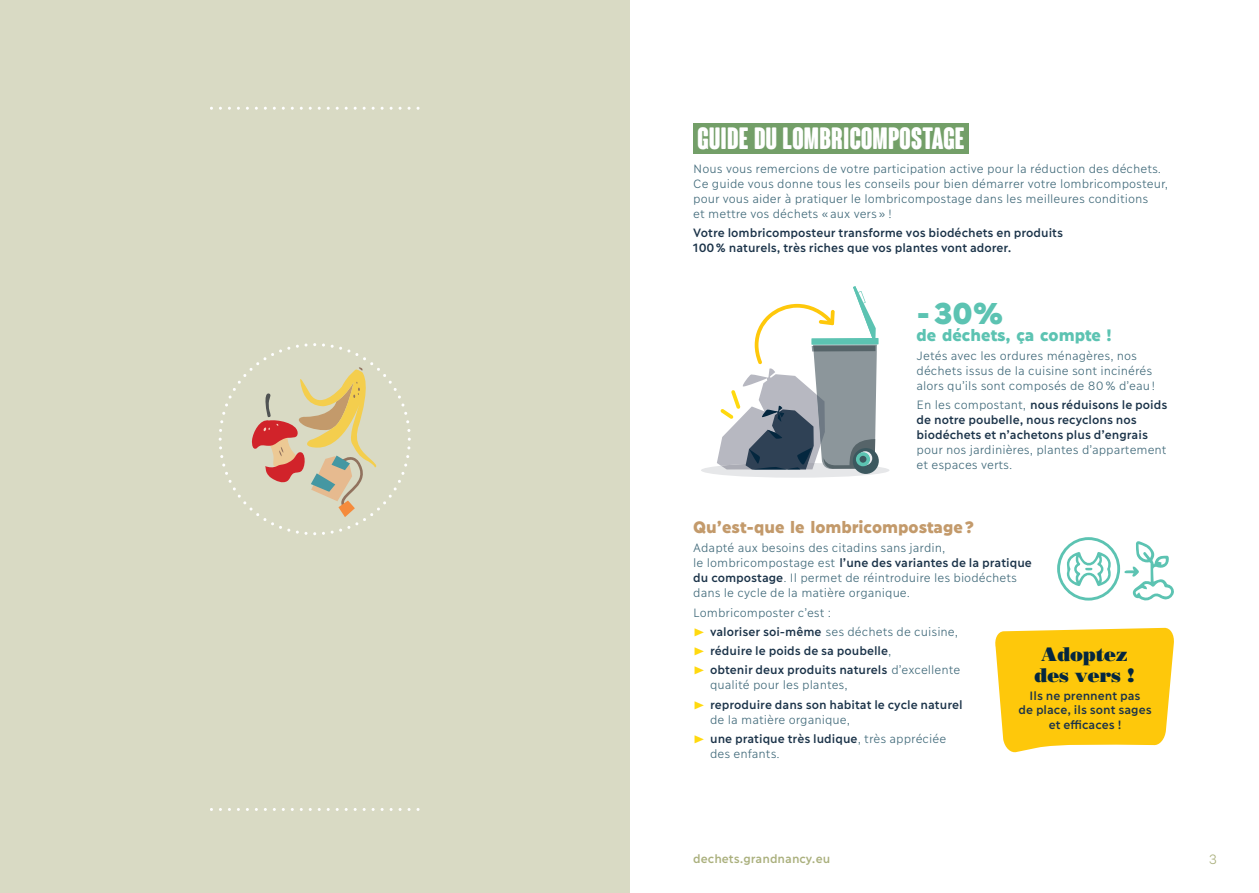
<style>
.page{position:relative;width:1259px;height:893px;background:#fff}
.page>*{position:absolute;margin:0;border:0;box-sizing:border-box;transform-origin:0 0}
.t1{font:700 condensed 30px "Coluna Rounded";letter-spacing:.01em;color:#fff}
.t2{font:900 30px "Ilisarniq";color:#5cc3b2}
.t3{font:19.5px/21px "Bodoni Std Poster";letter-spacing:-.01em;color:#04273f;text-align:center}
.t4{font:900 16.5px "Ilisarniq";color:#c39a6b}
.t5{font:900 16.5px "Ilisarniq";color:#5cc3b2}
.t6{font:300 13.5px "Ilisarniq";color:#aab07d}
.t7{font:300 12px/15px "Ilisarniq";color:#416a7a}
.t8{font:600 12px/15px "Ilisarniq";color:#1b3349}
.t9{font:600 12px "Ilisarniq";color:#aab07d}
.s1{font-weight:300;color:#416a7a}
.s2{font-weight:600;color:#1b3349}
</style>
<div class="page">
<div style="left:693px;top:123px;width:275px;height:30px;background:#739f68"></div>
<div style="left:701px;top:463px;width:188px;height:15px;background:#e6e7e9;border-radius:50%"></div>
<div style="left:811px;top:338px;width:67px;height:7px;background:#5cc3b2"></div>
<svg style="left:853px;top:448px;width:26px;height:26px"></svg>
<svg style="left:717px;top:286px;width:160px;height:184px"></svg>
<svg style="left:995px;top:628px;width:179px;height:125px;background:#fece26"></svg>
<svg style="left:1057px;top:537px;width:117px;height:64px"></svg>
<div style="left:0;top:0;width:629px;height:893px;background:#d9dac4"></div>
<svg style="left:210px;top:107px;width:209px;height:3px"></svg>
<svg style="left:210px;top:808px;width:209px;height:3px"></svg>
<svg style="left:219px;top:343px;width:192px;height:192px"></svg>
<h1 class="t1" style="left:697px;top:121px;width:268px">GUIDE DU LOMBRICOMPOSTAGE</h1>
<p class="t7" style="left:693px;top:162px;width:476px">Nous vous remercions de votre participation active pour la réduction des déchets.<br>Ce guide vous donne tous les conseils pour bien démarrer votre lombricomposteur, pour vous aider à pratiquer le lombricompostage dans les meilleures conditions<br>et mettre vos déchets « aux vers » !</p>
<p class="t8" style="left:693px;top:226px;width:371px">Votre lombricomposteur transforme vos biodéchets en produits<br>100 % naturels, très riches que vos plantes vont adorer.</p>
<h1 class="t2" style="left:916px;top:303px;width:88px">- 30%</h1>
<h3 class="t5" style="left:916px;top:329px;width:197px">de déchets, ça compte !</h3>
<p class="t7" style="left:916px;top:349px;width:240px">Jetés avec les ordures ménagères, nos déchets issus de la cuisine sont incinérés alors qu’ils sont composés de 80 % d’eau !</p>
<p class="t8" style="left:916px;top:399px;width:252px"><span class="s1">En les compostant,</span> nous réduisons le poids de notre poubelle, nous recyclons nos biodéchets et n’achetons plus d’engrais</p>
<p class="t7" style="left:916px;top:443px;width:252px">pour nos jardinières, plantes d’appartement et espaces verts.</p>
<h3 class="t4" style="left:693px;top:521px;width:282px">Qu’est-que le lombricompostage ?</h3>
<p class="t7" style="left:693px;top:541px;width:340px">Adapté aux besoins des citadins sans jardin,<br>le lombricompostage est <span class="s2">l’une des variantes de la pratique du compostage</span>. Il permet de réintroduire les biodéchets dans le cycle de la matière organique.</p>
<p class="t8" style="left:710px;top:604px;width:252px;line-height:19.2px;text-indent:-17px"><span class="s1">Lombricomposter c’est :<br></span>valoriser soi-même <span class="s1">ses déchets de cuisine, </span>réduire le poids de sa poubelle<span class="s1">,<br></span>obtenir deux produits naturels <span class="s1">d’excellente</span></p>
<p class="t7" style="left:710px;top:678px;width:139px">qualité pour les plantes,</p>
<p class="t8" style="left:710px;top:698px;width:254px">reproduire dans son habitat le cycle naturel</p>
<p class="t7" style="left:710px;top:710px;width:238px;line-height:19.2px">de la matière organique,<br><span class="s2">une pratique très ludique</span>, très appréciée</p>
<p class="t7" style="left:710px;top:747px;width:71px">des enfants.</p>
<h2 class="t3" style="left:1034px;top:645px;width:102px">Adoptez des vers !</h2>
<p class="t8" style="left:1018px;top:690px;width:135px;line-height:14.2px;text-align:center">Ils ne prennent pas<br>de place, ils sont sages et efficaces !</p>
<p class="t9" style="left:693px;top:855px;width:138px">dechets.grandnancy.eu</p>
<p class="t6" style="left:1208px;top:854px;width:10px">3</p>
</div>
